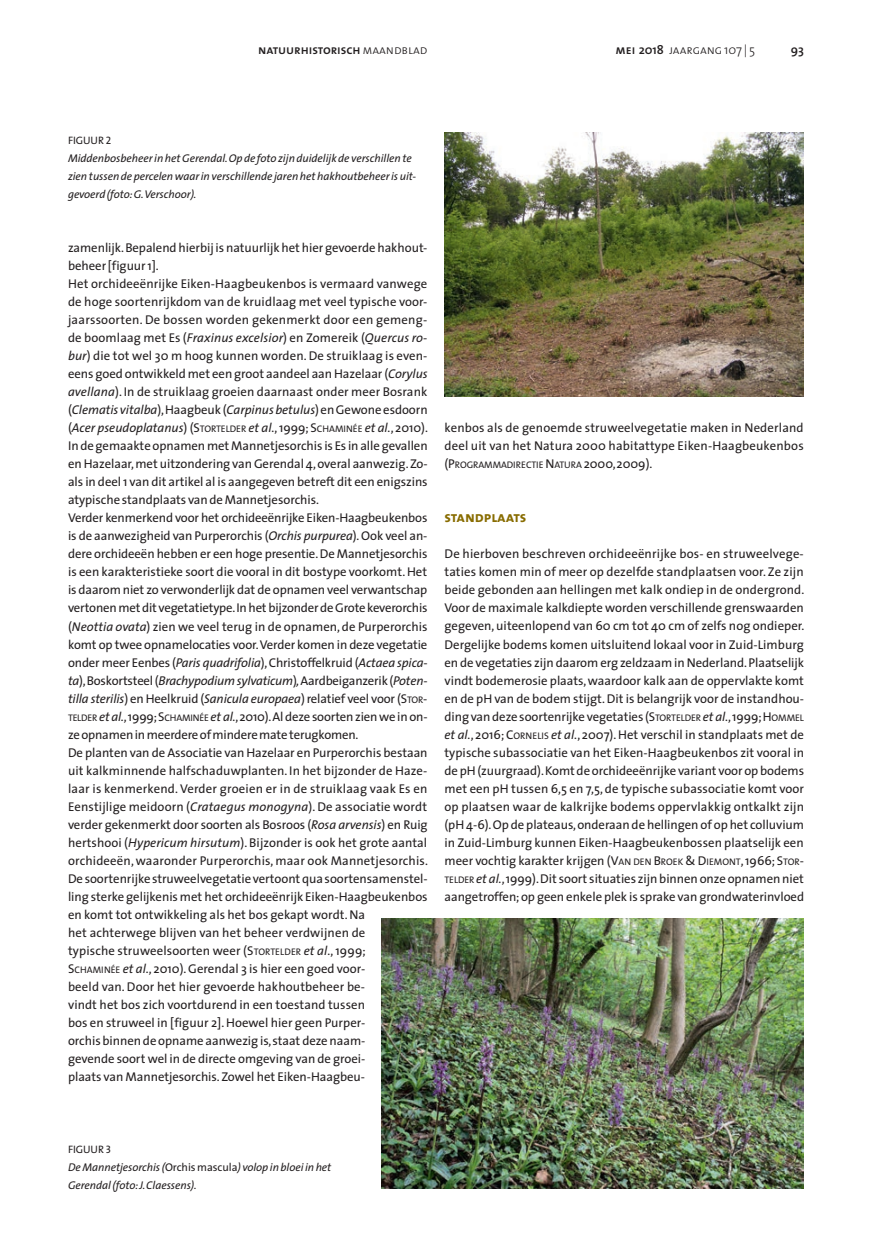
<style>
.page{position:relative;width:872px;height:1234px;background:#fff}
.page>*{position:absolute;margin:0;border:0;box-sizing:border-box;transform-origin:0 0}
.t1{font:15px "The Sans Bold Caps";letter-spacing:-.005em;color:#886c00}
.t2{font:12.75px/18px "The Sans";letter-spacing:-.005em;color:#231f20}
.t3{font:12.75px "The Sans Semi Bold Caps";letter-spacing:-.005em;color:#231f20}
.t4{font:12.75px "The Sans Light Caps";letter-spacing:-.005em;color:#231f20}
.t5{font:600 12.75px "The Sans";color:#231f20}
.t6{font:italic 11.25px/18px "The Sans";letter-spacing:-.005em;color:#231f20}
.t7{font:10.8px "The Sans Caps";letter-spacing:-.005em;color:#231f20}
.t8{font:9.6px "The Sans";letter-spacing:-.005em;color:#231f20}
.s1{font-family:"The Sans Light Caps"}
.s2{font-family:"The Sans Semi Bold Caps"}
.s3{font-family:"The Sans";font-weight:600}
.s4{font-family:"The Sans";font-weight:300}
.s5{font-style:italic}
.s6{font-style:inherit}
.s7{font-size:9.6px}
.s8{font-size:12.75px}
.s9{font-style:normal}
</style>
<div class="page">
<img style="left:444px;top:132px;width:360px;height:264px">
<img style="left:382px;top:918px;width:422px;height:270px">
<p class="t3" style="left:258px;top:39px;width:171px">natuurhistorisch<span class="s1">maandblad</span></p>
<p class="t4" style="left:615px;top:39px;width:141px"><span class="s2">mei</span> <span class="s3">2018</span> jaargang <span class="s4">107 | 5</span></p>
<p class="t5" style="left:790px;top:39px;width:15px">93</p>
<p class="t7" style="left:68px;top:131px;width:45px">FIGUUR 2</p>
<p class="t6" style="left:68px;top:149px;width:350px">Middenbosbeheer in het Gerendal. Op de foto zijn duidelijk de verschillen te zien tussen de percelen waar in verschillende jaren het hakhoutbeheer is uit&shy;gevoerd (foto: G. Verschoor).</p>
<p class="t2" style="left:68px;top:238px;width:361px">zamenlijk. Bepalend hierbij is natuurlijk het hier gevoerde hakhout&shy;beheer [figuur 1].<br>Het orchideeënrijke Eiken-Haagbeukenbos is vermaard vanwege de hoge soortenrijkdom van de kruidlaag met veel typische voor&shy;jaarssoorten. De bossen worden gekenmerkt door een gemeng&shy;de boomlaag met Es (<span class="s5">Fraxinus excelsior</span>) en Zomereik (<span class="s5">Quercus ro&shy;bur</span>) die tot wel 30 m hoog kunnen worden. De struiklaag is even&shy;eens goed ontwikkeld met een groot aandeel aan Hazelaar (<span class="s5">Corylus avellana</span>). In de struiklaag groeien daarnaast onder meer Bosrank (<span class="s5">Clematis vitalba</span>), Haagbeuk (<span class="s5">Carpinus betulus</span>) en Gewone esdoorn (<span class="s5">Acer pseudoplatanus</span>) (<span class="s6">S</span><span class="s7">TORTELDER</span> <span class="s5">et al.</span>, 1999; <span class="s6">S</span><span class="s7">CHAMINÉE</span> <span class="s5">et al.</span>, 2010).<br>In de gemaakte opnamen met Mannetjesorchis is Es in alle gevallen en Hazelaar, met uitzondering van Gerendal 4, overal aanwezig. Zo&shy;als in deel 1 van dit artikel al is aangegeven betreft dit een enigszins atypische standplaats van de Mannetjesorchis.<br>Verder kenmerkend voor het orchideeënrijke Eiken-Haagbeukenbos is de aanwezigheid van Purperorchis (<span class="s5">Orchis purpurea</span>)<span class="s5">.</span> Ook veel an&shy;dere orchideeën hebben er een hoge presentie. De Mannetjesorchis is een karakteristieke soort die vooral in dit bostype voorkomt. Het is daarom niet zo verwonderlijk dat de opnamen veel verwantschap vertonen met dit vegetatietype. In het bijzonder de Grote keverorchis (<span class="s5">Neottia ovata</span>) zien we veel terug in de opnamen, de Purperorchis komt op twee opnamelocaties voor. Verder komen in deze vegetatie onder meer Eenbes (<span class="s5">Paris quadrifolia</span>), Christoffelkruid (<span class="s5">Actaea spica&shy;ta</span>), Boskortsteel (<span class="s5">Brachypodium sylvaticum</span>)<span class="s5">,</span> Aardbeiganzerik (<span class="s5">Poten&shy;tilla sterilis</span>) en Heelkruid (<span class="s5">Sanicula europaea</span>)relatief veel voor (<span class="s6">S</span><span class="s7">TOR</span><span class="s6">-</span><span class="s7">TELDER</span> <span class="s5">et al.</span>, 1999; <span class="s6">S</span><span class="s7">CHAMINÉE</span> <span class="s5">et al.</span>, 2010). Al deze soorten zien we in on&shy;ze opnamen in meerdere of mindere mate terugkomen.<br>De planten van de Associatie van Hazelaar en Purperorchis bestaan uit kalkminnende halfschaduwplanten. In het bijzonder de Haze&shy;laar is kenmerkend. Verder groeien er in de struiklaag vaak Es en Eenstijlige meidoorn (<span class="s5">Crataegus monogyna</span>). De associatie wordt verder gekenmerkt door soorten als Bosroos (<span class="s5">Rosa arvensis</span>) en Ruig hertshooi (<span class="s5">Hypericum hirsutum</span>). Bijzonder is ook het grote aantal orchideeën, waaronder Purperorchis, maar ook Mannetjesorchis.<br>De soortenrijke struweelvegetatie vertoont qua soortensamenstel&shy;ling sterke gelijkenis met het orchideeënrijk Eiken-Haagbeukenbos en komt tot ontwikkeling als het bos gekapt wordt. Na<br>het achterwege blijven van het beheer verdwijnen de<br>typische struweelsoorten weer (<span class="s6">S</span><span class="s7">TORTELDER</span> <span class="s5">et al.</span>, 1999;<br><span class="s6">S</span><span class="s7">CHAMINÉE</span> <span class="s5">et al.</span>, 2010). Gerendal 3 is hier een goed voor-<br>beeld van. Door het hier gevoerde hakhoutbeheer be-<br>vindt het bos zich voortdurend in een toestand tussen<br>bos en struweel in [figuur 2]. Hoewel hier geen Purper-<br>orchis binnen de opname aanwezig is, staat deze naam-<br>gevende soort wel in de directe omgeving van de groei-<br>plaats van Mannetjesorchis. Zowel het Eiken-Haagbeu-</p>
<p class="t2" style="left:444px;top:418px;width:361px">kenbos als de genoemde struweelvegetatie maken in Nederland deel uit van het Natura 2000 habitattype Eiken-Haagbeukenbos</p>
<p class="t8" style="left:444px;top:457px;width:209px"><span class="s8">(</span><span class="s8">P</span>ROGRAMMADIRECTIE <span class="s8">N</span>ATURA <span class="s8">2000,</span> <span class="s8">2009).</span></p>
<p class="t1" style="left:444px;top:504px;width:84px">standplaats</p>
<p class="t2" style="left:444px;top:544px;width:361px;text-align:justify">De hierboven beschreven orchideeënrijke bos- en struweelvege&shy;taties komen min of meer op dezelfde standplaatsen voor. Ze zijn beide gebonden aan hellingen met kalk ondiep in de ondergrond.<br>Voor de maximale kalkdiepte worden verschillende grenswaarden gegeven, uiteenlopend van 60 cm tot 40 cm of zelfs nog ondieper.<br>Dergelijke bodems komen uitsluitend lokaal voor in Zuid-Limburg en de vegetaties zijn daarom erg zeldzaam in Nederland. Plaatselijk vindt bodemerosie plaats, waardoor kalk aan de oppervlakte komt en de pH van de bodem stijgt. Dit is belangrijk voor de instandhou&shy;ding van deze soortenrijke vegetaties (<span class="s6">S</span><span class="s7">TORTELDER</span> <span class="s5">et al.</span>, 1999; <span class="s6">H</span> <span class="s7">OMMEL </span><span class="s5">et al.</span>, 2016; <span class="s6">C</span><span class="s7">ORNELIS</span> <span class="s5">et al.</span>, 2007). Het verschil in standplaats met de typische subassociatie van het Eiken-Haagbeukenbos zit vooral in de pH (zuurgraad). Komt de orchideeënrijke variant voor op bodems met een pH tussen 6,5 en 7,5, de typische subassociatie komt voor op plaatsen waar de kalkrijke bodems oppervlakkig ontkalkt zijn (pH 4-6). Op de plateaus, onderaan de hellingen of op het colluvium in Zuid-Limburg kunnen Eiken-Haagbeukenbossen plaatselijk een meer vochtig karakter krijgen (<span class="s6">V</span><span class="s7">AN DEN</span> <span class="s6">B</span> <span class="s7">ROEK</span> <span class="s6">&amp; D</span> <span class="s7">IEMONT</span>, 1966; <span class="s6">S</span><span class="s7">TOR</span><span class="s6">-</span><span class="s7">TELDER</span> <span class="s5">et al.</span>, 1999). Dit soort situaties zijn binnen onze opnamen niet aangetroffen; op geen enkele plek is sprake van grondwaterinvloed</p>
<p class="t7" style="left:68px;top:1139px;width:44px">FIGUUR 3</p>
<p class="t6" style="left:68px;top:1157px;width:265px">De Mannetjesorchis (<span class="s9">Orchis mascula</span>) volop in bloei in het<br>Gerendal (foto: J. Claessens).</p>
</div>
